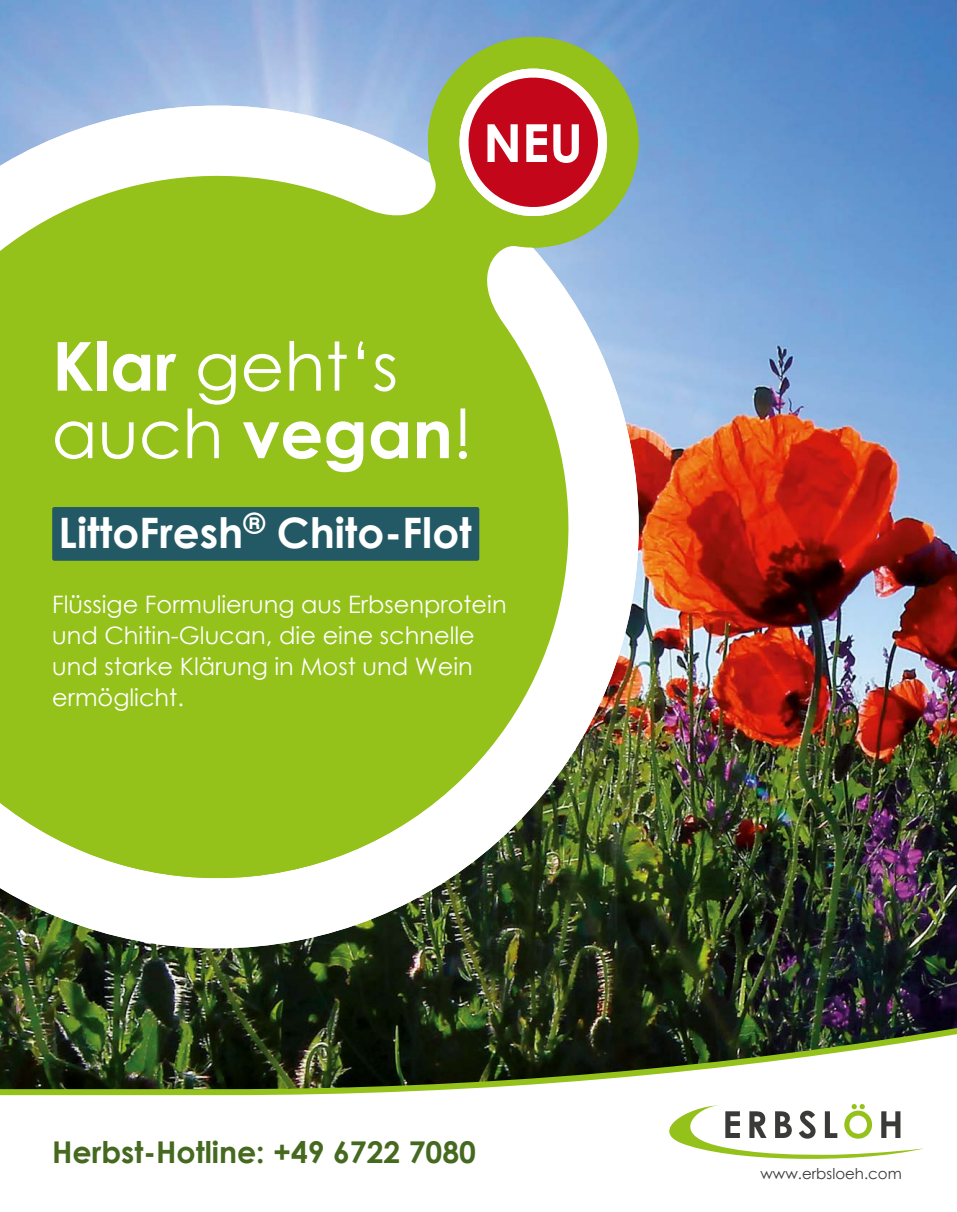
<style>
.page{position:relative;width:957px;height:1212px;background:#fff}
.page>*{position:absolute;margin:0;border:0;box-sizing:border-box;transform-origin:0 0}
.t1{font:67.5px/67.5px "Century Gothic";color:#fff}
.t2{font:700 52.5px "Century Gothic";color:#fff}
.t3{font:700 42px "Century Gothic";color:#fff}
.t4{font:700 30px "Century Gothic";color:#45691e}
.t5{font:24px/31.2px "Century Gothic";color:#fff}
.t6{font:15px "Century Gothic";color:#3a3a39}
.s1{font-weight:700}
</style>
<div class="page">
<img style="left:0;top:0;width:957px;height:1021px">
<img style="left:0;top:54px;width:690px;height:946px">
<img style="left:0;top:24px;width:651px;height:897px">
<img style="left:0;top:1021px;width:957px;height:75px">
<svg style="left:669px;top:1104px;width:255px;height:55px"></svg>
<svg style="left:0;top:161px;width:584px;height:734px;fill:#94c11a"></svg>
<div style="left:52px;top:507px;width:427px;height:54px;background:#235964;border-radius:2px"></div>
<svg style="left:450px;top:56px;width:169px;height:169px;background:#b8733e"></svg>
<h2 class="t2" style="left:483px;top:103px;width:101px">NEU</h2>
<h1 class="t1" style="left:52px;top:331px;width:423px"><span class="s1">Klar</span> geht‘s auch <span class="s1">vegan</span>!</h1>
<h3 class="t3" style="left:59px;top:500px;width:415px">LittoFresh<sup>®</sup> Chito-Flot</h3>
<p class="t5" style="left:52px;top:588px;width:456px">Flüssige Formulierung aus Erbsenprotein und Chitin-Glucan, die eine schnelle und starke Klärung in Most und Wein ermöglicht.</p>
<p class="t4" style="left:52px;top:1129px;width:425px">Herbst-Hotline: +49 6722 7080</p>
<p class="t6" style="left:760px;top:1163px;width:143px">www.erbsloeh.com</p>
</div>
